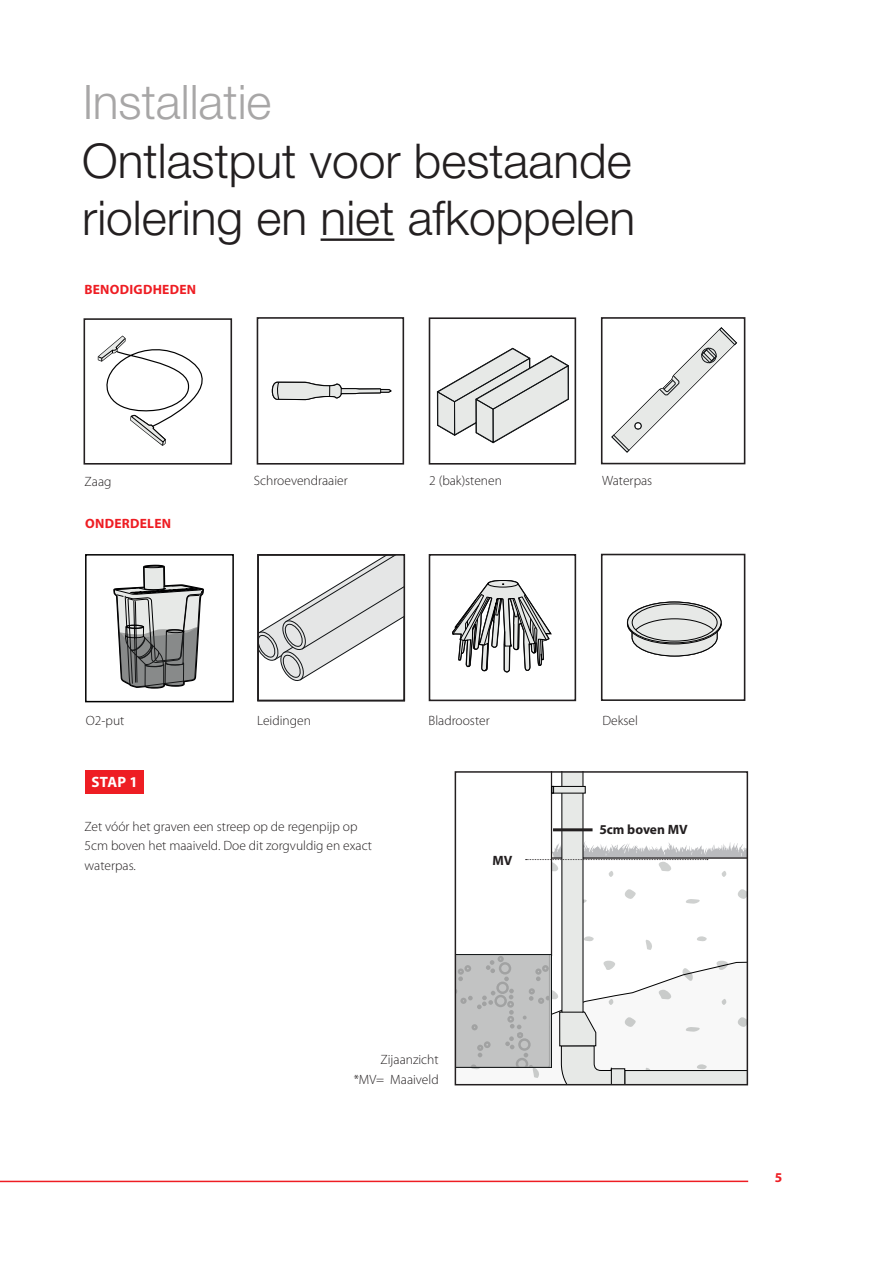
<style>
.page{position:relative;width:893px;height:1263px;background:#fff}
.page>*{position:absolute;margin:0;border:0;box-sizing:border-box;transform-origin:0 0}
.t1{font:300 48px/57.8px "Helvetica Neue LT Std";color:#231f20}
.Stappen_stijl{font:700 15px "Myriad Pro";color:#fff}
.Opsomming{font:300 13.5px/19.5px "Myriad Pro";color:#231f20}
.KOP{font:700 13.5px "Myriad Pro";letter-spacing:.02em;color:#ee1d23}
.Opsomming-2{font:700 13.5px "Myriad Pro";color:#231f20}
</style>
<div class="page">
<hr style="left:0;top:1180px;width:748px;height:2px;background:#ee1d23">
<hr style="left:321px;top:238px;width:73px;height:3px;background:#231f20">
<svg style="left:113px;top:565px;width:91px;height:124px"></svg>
<div style="left:85px;top:554px;width:149px;height:148px;border:2px solid #000"></div>
<svg style="left:627px;top:601px;width:95px;height:56px"></svg>
<div style="left:84px;top:318px;width:148px;height:147px;border:2px solid #231f20"></div>
<div style="left:257px;top:317px;width:147px;height:148px;border:2px solid #231f20"></div>
<div style="left:429px;top:317px;width:147px;height:148px;border:2px solid #231f20"></div>
<div style="left:429px;top:554px;width:147px;height:147px;border:2px solid #231f20"></div>
<div style="left:601px;top:317px;width:144px;height:147px;border:2px solid #231f20"></div>
<div style="left:601px;top:554px;width:144px;height:147px;border:2px solid #231f20"></div>
<svg style="left:98px;top:335px;width:105px;height:111px"></svg>
<svg style="left:271px;top:381px;width:120px;height:19px"></svg>
<svg style="left:437px;top:348px;width:132px;height:95px"></svg>
<svg style="left:612px;top:327px;width:125px;height:125px"></svg>
<svg style="left:452px;top:580px;width:100px;height:92px"></svg>
<div style="left:85px;top:770px;width:59px;height:23px;background:#ee1d23"></div>
<svg style="left:455px;top:772px;width:292px;height:313px"></svg>
<hr style="left:553px;top:828px;width:40px;height:3px;background:#231f20">
<svg style="left:260px;top:557px;width:142px;height:124px"></svg>
<div style="left:257px;top:554px;width:148px;height:147px;border:2px solid #231f20"></div>
<h1 class="t1" style="left:82px;top:72px;width:555px">Installatie<br>Ontlastput voor bestaande riolering en niet afkoppelen</h1>
<p class="KOP" style="left:84px;top:281px;width:113px">BENODIGDHEDEN</p>
<p class="Opsomming" style="left:85px;top:472px;width:28px">Zaag</p>
<p class="Opsomming" style="left:254px;top:471px;width:95px">Schroevendraaier</p>
<p class="Opsomming" style="left:429px;top:471px;width:74px">2 (bak)stenen</p>
<p class="Opsomming" style="left:602px;top:471px;width:52px">Waterpas</p>
<p class="KOP" style="left:85px;top:515px;width:88px">ONDERDELEN</p>
<p class="Opsomming" style="left:86px;top:711px;width:40px">O2-put</p>
<p class="Opsomming" style="left:257px;top:711px;width:55px">Leidingen</p>
<p class="Opsomming" style="left:429px;top:711px;width:63px">Bladrooster</p>
<p class="Opsomming" style="left:602px;top:711px;width:37px">Deksel</p>
<p class="Stappen_stijl" style="left:92px;top:772px;width:48px">STAP 1</p>
<p class="Opsomming" style="left:84px;top:817px;width:289px">Zet vóór het graven een streep op de regenpijp op<br>5cm boven het maaiveld. Doe dit zorgvuldig en exact waterpas.</p>
<p class="Opsomming-2" style="left:492px;top:851px;width:22px">MV</p>
<p class="Opsomming" style="left:381px;top:1050px;width:60px">Zijaanzicht</p>
<p class="Opsomming" style="left:354px;top:1070px;width:87px">*MV= Maaiveld</p>
<p class="Opsomming-2" style="left:599px;top:820px;width:90px">5cm boven MV</p>
<p class="KOP" style="left:775px;top:1169px;width:9px">5</p>
</div>
